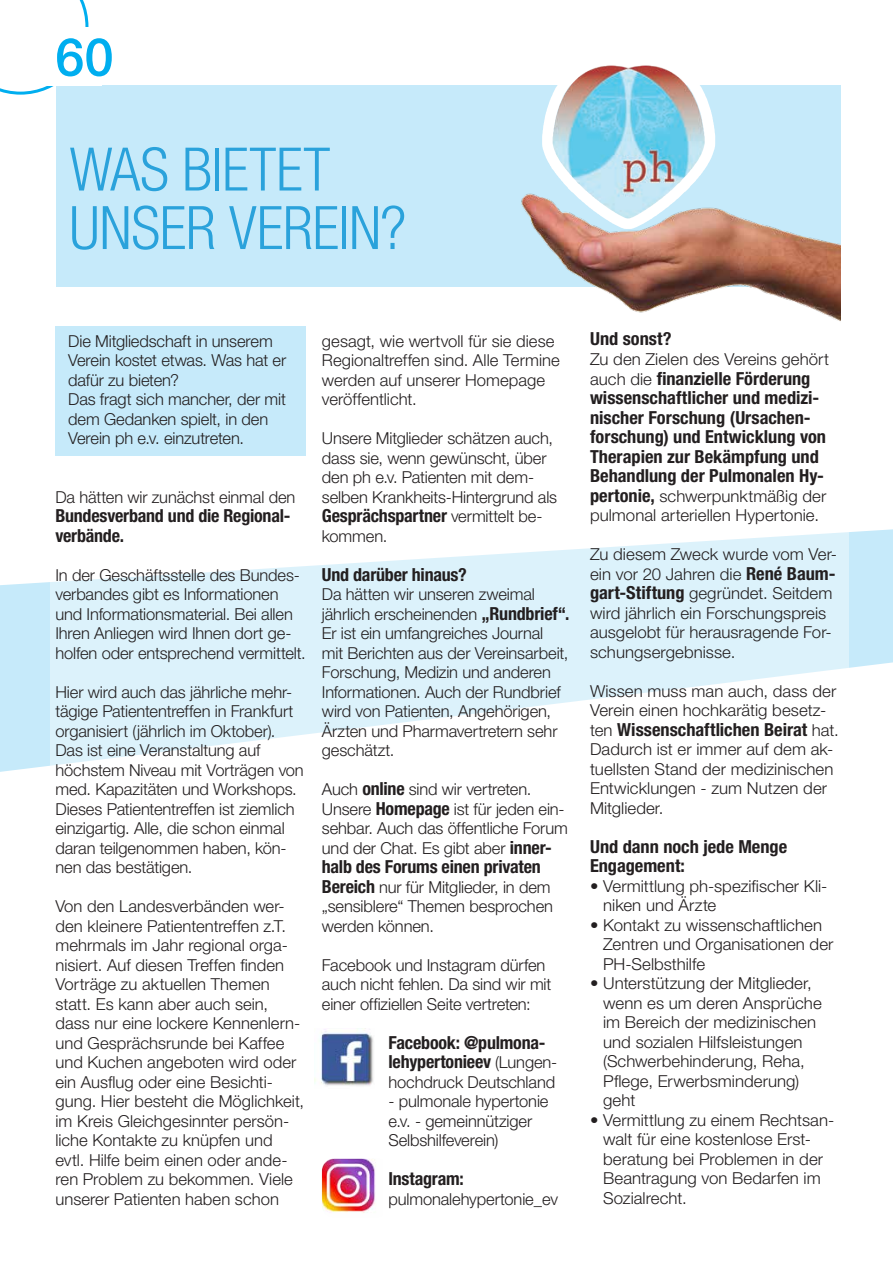
<style>
.page{position:relative;width:893px;height:1263px;background:#fff}
.page>*{position:absolute;margin:0;border:0;box-sizing:border-box;transform-origin:0 0}
.t1{font:300 condensed 60px/58.5px "Helvetica Neue LT Pro";letter-spacing:-.005em;color:#2aa2db}
.t2{font:500 52.5px "Helvetica Neue LT Pro";color:#00aeef}
.t3{font:700 condensed 18px/19.5px "Helvetica Neue LT Pro";letter-spacing:-.005em;color:#231f20}
.t4{font:300 16.5px/19.5px "Helvetica Neue LT Pro";letter-spacing:-.005em;color:#231f20}
.s1{font-weight:300;font-stretch:normal;font-size:16.5px}
.s2{font-weight:700;font-stretch:condensed;font-size:18px}
</style>
<div class="page">
<svg style="left:0;top:529px;width:893px;height:243px;fill:#c6eafa"></svg>
<div style="left:56px;top:326px;width:250px;height:129px;background:#c6eafa"></div>
<div style="left:56px;top:86px;width:784px;height:201px;background:#c6eafa"></div>
<svg style="left:50px;top:529px;width:799px;height:243px;fill:#dcf2fb"></svg>
<img style="left:314px;top:1029px;width:60px;height:57px">
<img style="left:322px;top:1158px;width:54px;height:55px">
<img style="left:521px;top:193px;width:319px;height:128px">
<svg style="left:0;top:0;width:88px;height:95px"></svg>
<div style="left:28px;top:27px;width:74px;height:59px;background:#fff"></div>
<svg style="left:537px;top:65px;width:183px;height:169px"></svg>
<h2 class="t2" style="left:55px;top:25px;width:60px">60</h2>
<h1 class="t1" style="left:69px;top:140px;width:338px">WAS BIETET<br>UNSER VEREIN?</h1>
<p class="t4" style="left:68px;top:331px;width:220px">Die Mitgliedschaft in unserem<br>Verein kostet etwas. Was hat er dafür zu bieten?<br>Das fragt sich mancher, der mit dem Gedanken spielt, in den<br>Verein ph e.v. einzutreten.</p>
<p class="t4" style="left:55px;top:487px;width:242px">Da hätten wir zunächst einmal den</p>
<p class="t3" style="left:55px;top:506px;width:237px">Bundesverband und die Regional&shy;verbände.</p>
<p class="t4" style="left:55px;top:565px;width:252px">In der Geschäftsstelle des Bundes&shy;verbandes gibt es Informationen und Informationsmaterial. Bei allen Ihren Anliegen wird Ihnen dort ge&shy;holfen oder entsprechend vermittelt.</p>
<p class="t4" style="left:55px;top:682px;width:250px">Hier wird auch das jährliche mehr&shy;tägige Patiententreffen in Frankfurt organisiert (jährlich im Oktober).<br>Das ist eine Veranstaltung auf höchstem Niveau mit Vorträgen von med. Kapazitäten und Workshops.<br>Dieses Patiententreffen ist ziemlich einzigartig. Alle, die schon einmal daran teilgenommen haben, kön&shy;nen das bestätigen.</p>
<p class="t4" style="left:55px;top:896px;width:250px">Von den Landesverbänden wer&shy;den kleinere Patiententreffen z.T. mehrmals im Jahr regional orga&shy;nisiert. Auf diesen Treffen finden<br>Vorträge zu aktuellen Themen statt. Es kann aber auch sein, dass nur eine lockere Kennenlern&shy;und Gesprächsrunde bei Kaffee und Kuchen angeboten wird oder ein Ausflug oder eine Besichti&shy;gung. Hier besteht die Möglichkeit, im Kreis Gleichgesinnter persön&shy;liche Kontakte zu knüpfen und evtl. Hilfe beim einen oder ande&shy;ren Problem zu bekommen. Viele unserer Patienten haben schon</p>
<p class="t4" style="left:322px;top:331px;width:239px">gesagt, wie wertvoll für sie diese<br>Regionaltreffen sind. Alle Termine werden auf unserer Homepage veröffentlicht.</p>
<p class="t4" style="left:322px;top:428px;width:237px">Unsere Mitglieder schätzen auch, dass sie, wenn gewünscht, über den ph e.v. Patienten mit dem&shy;selben Krankheits-Hintergrund als</p>
<p class="t3" style="left:322px;top:506px;width:222px">Gesprächspartner <span class="s1">vermittelt be-</span></p>
<p class="t4" style="left:322px;top:526px;width:67px">kommen.</p>
<p class="t3" style="left:322px;top:564px;width:146px">Und darüber hinaus?</p>
<p class="t4" style="left:322px;top:584px;width:249px">Da hätten wir unseren zweimal jährlich erscheinenden <span class="s2">„Rundbrief“.<br></span>Er ist ein umfangreiches Journal<br>mit Berichten aus der Vereinsarbeit,<br>Forschung, Medizin und anderen<br>Informationen. Auch der Rundbrief wird von Patienten, Angehörigen,<br>Ärzten und Pharmavertretern sehr geschätzt.</p>
<p class="t4" style="left:322px;top:779px;width:247px">Auch <span class="s2">online</span> sind wir vertreten.<br>Unsere <span class="s2">Homepage</span> ist für jeden ein&shy;sehbar. Auch das öffentliche Forum und der Chat. Es gibt aber <span class="s2">inner-</span></p>
<p class="t3" style="left:322px;top:857px;width:221px">halb des Forums einen privaten</p>
<p class="t4" style="left:322px;top:877px;width:233px"><span class="s2">Bereich</span> nur für Mitglieder, in dem „sensiblere“ Themen besprochen werden können.</p>
<p class="t4" style="left:322px;top:955px;width:231px">Facebook und Instagram dürfen auch nicht fehlen. Da sind wir mit einer offiziellen Seite vertreten:</p>
<p class="t3" style="left:388px;top:1032px;width:170px">Facebook: @pulmona&shy;lehypertonieev <span class="s1">(Lungen-</span></p>
<p class="t4" style="left:388px;top:1072px;width:168px">hochdruck Deutschland</p>
<p class="t4" style="left:388px;top:1091px;width:162px">- pulmonale hypertonie e.v. - gemeinnütziger<br>Selbshilfeverein)</p>
<p class="t3" style="left:388px;top:1169px;width:77px">Instagram:</p>
<p class="t4" style="left:388px;top:1189px;width:171px">pulmonalehypertonie_ev</p>
<p class="t3" style="left:590px;top:329px;width:83px">Und sonst?</p>
<p class="t4" style="left:590px;top:349px;width:241px">Zu den Zielen des Vereins gehört</p>
<p class="t3" style="left:590px;top:368px;width:237px"><span class="s1">auch die</span> finanzielle Förderung wissenschaftlicher und medizi&shy;nischer Forschung (Ursachen&shy;forschung) und Entwicklung von<br>Therapien zur Bekämpfung und<br>Behandlung der Pulmonalen Hy-</p>
<p class="t4" style="left:590px;top:485px;width:238px"><span class="s2">pertonie,</span> schwerpunktmäßig der pulmonal arteriellen Hypertonie.</p>
<p class="t4" style="left:590px;top:544px;width:249px">Zu diesem Zweck wurde vom Ver&shy;ein vor 20 Jahren die <span class="s2">René Baum&shy;gart-Stiftung</span> gegründet. Seitdem wird jährlich ein Forschungspreis ausgelobt für herausragende For&shy;schungsergebnisse.</p>
<p class="t4" style="left:590px;top:680px;width:248px">Wissen muss man auch, dass der<br>Verein einen hochkarätig besetz-</p>
<p class="t3" style="left:590px;top:719px;width:250px"><span class="s1">ten</span> Wissenschaftlichen Beirat <span class="s1">hat.</span></p>
<p class="t4" style="left:590px;top:739px;width:245px">Dadurch ist er immer auf dem ak&shy;tuellsten Stand der medizinischen<br>Entwicklungen - zum Nutzen der<br>Mitglieder.</p>
<p class="t3" style="left:590px;top:836px;width:199px">Und dann noch jede Menge<br>Engagement:</p>
<p class="t4" style="left:603px;top:875px;width:226px;text-indent:-13px">• Vermittlung ph-spezifischer Kli&shy;niken und Ärzte</p>
<p class="t4" style="left:603px;top:914px;width:232px;text-indent:-13px">• Kontakt zu wissenschaftlichen<br>Zentren und Organisationen der<br>PH-Selbsthilfe</p>
<p class="t4" style="left:603px;top:973px;width:220px;text-indent:-13px">• Unterstützung der Mitglieder, wenn es um deren Ansprüche im Bereich der medizinischen und sozialen Hilfsleistungen (Schwerbehinderung, Reha,<br>Pflege, Erwerbsminderung) geht</p>
<p class="t4" style="left:603px;top:1109px;width:233px;text-indent:-13px">• Vermittlung zu einem Rechtsan&shy;walt für eine kostenlose Erst&shy;beratung bei Problemen in der<br>Beantragung von Bedarfen im<br>Sozialrecht.</p>
</div>
